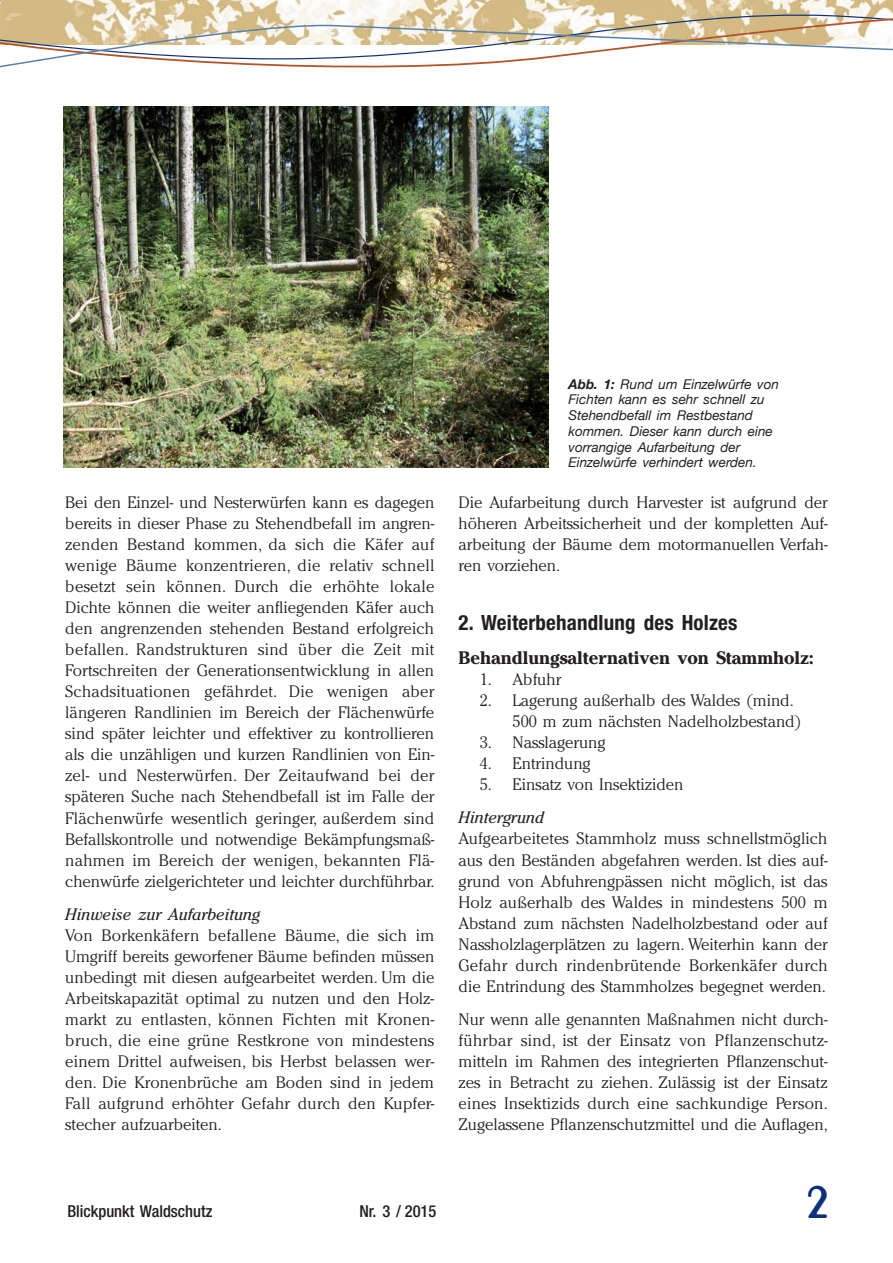
<style>
.page{position:relative;width:893px;height:1263px;background:#fff}
.page>*{position:absolute;margin:0;border:0;box-sizing:border-box;transform-origin:0 0}
.t1{font:700 45px "Template Gothic";color:#0d3079}
.t2{font:700 condensed 21px "Helvetica Neue";letter-spacing:.01em;color:#231f20}
.t3{font:700 18px "Cheltenham";letter-spacing:-.005em;color:#231f20}
.t4{font:300 16.5px/21px "Cheltenham";letter-spacing:-.005em;color:#231f20;text-align:justify}
.t5{font:italic 16.5px "Cheltenham";letter-spacing:-.005em;color:#231f20}
.t6{font:500 condensed 16.5px "Helvetica Neue";color:#231f20}
.t7{font:italic 13.5px/15.8px "Helvetica Neue";color:#231f20}
.s1{font-weight:700}
</style>
<div class="page">
<img style="left:64px;top:106px;width:485px;height:362px">
<svg style="left:0;top:0;width:893px;height:21px"></svg>
<svg style="left:0;top:21px;width:893px;height:47px"></svg>
<p class="t4" style="left:65px;top:493px;width:371px">Bei den Einzel- und Nesterwürfen kann es dagegen bereits in dieser Phase zu Stehendbefall im angren&shy;zenden Bestand kommen, da sich die Käfer auf wenige Bäume konzentrieren, die relativ schnell besetzt sein können. Durch die erhöhte lokale Dichte können die weiter anfliegenden Käfer auch den angrenzenden stehenden Bestand erfolgreich befallen. Randstrukturen sind über die Zeit mit Fortschreiten der Generationsentwicklung in allen Schadsituationen gefährdet. Die wenigen aber längeren Randlinien im Bereich der Flächenwürfe sind später leichter und effektiver zu kontrollieren als die unzähligen und kurzen Randlinien von Ein&shy;zel- und Nesterwürfen. Der Zeitaufwand bei der späteren Suche nach Stehendbefall ist im Falle der Flächenwürfe wesentlich geringer, außerdem sind Befallskontrolle und notwendige Bekämpfungsmaß&shy;nahmen im Bereich der wenigen, bekannten Flä&shy;chenwürfe zielgerichteter und leichter durchführbar.</p>
<p class="t5" style="left:65px;top:909px;width:196px">Hinweise zur Aufarbeitung</p>
<p class="t4" style="left:65px;top:926px;width:371px">Von Borkenkäfern befallene Bäume, die sich im Umgriff bereits geworfener Bäume befinden müssen unbedingt mit diesen aufgearbeitet werden. Um die Arbeitskapazität optimal zu nutzen und den Holz&shy;markt zu entlasten, können Fichten mit Kronen&shy;bruch, die eine grüne Restkrone von mindestens einem Drittel aufweisen, bis Herbst belassen wer&shy;den. Die Kronenbrüche am Boden sind in jedem Fall aufgrund erhöhter Gefahr durch den Kupfer&shy;stecher aufzuarbeiten.</p>
<p class="t6" style="left:67px;top:1205px;width:147px">Blickpunkt Waldschutz</p>
<p class="t6" style="left:359px;top:1205px;width:79px">Nr. 3 / 2015</p>
<p class="t7" style="left:569px;top:376px;width:212px"><span class="s1">Abb. 1:</span> Rund um Einzelwürfe von<br>Fichten kann es sehr schnell zu<br>Stehendbefall im Restbestand kommen. Dieser kann durch eine vorrangige Aufarbeitung der<br>Einzelwürfe verhindert werden.</p>
<p class="t4" style="left:459px;top:493px;width:371px">Die Aufarbeitung durch Harvester ist aufgrund der höheren Arbeitssicherheit und der kompletten Auf&shy;arbeitung der Bäume dem motormanuellen Verfah&shy;ren vorziehen.</p>
<p class="t2" style="left:459px;top:615px;width:280px">2. Weiterbehandlung des Holzes</p>
<p class="t3" style="left:459px;top:651px;width:357px">Behandlungsalternativen von Stammholz:</p>
<p class="t4" style="left:480px;top:670px;width:83px">1. Abfuhr</p>
<p class="t4" style="left:513px;top:691px;width:290px;text-indent:-33px">2. Lagerung außerhalb des Waldes (mind.<br>500 m zum nächsten Nadelholzbestand)</p>
<p class="t4" style="left:480px;top:733px;width:127px">3. Nasslagerung</p>
<p class="t4" style="left:480px;top:754px;width:112px">4. Entrindung</p>
<p class="t4" style="left:480px;top:775px;width:205px">5. Einsatz von Insektiziden</p>
<p class="t5" style="left:459px;top:812px;width:87px">Hintergrund</p>
<p class="t4" style="left:459px;top:829px;width:371px">Aufgearbeitetes Stammholz muss schnellstmöglich aus den Beständen abgefahren werden. Ist dies auf&shy;grund von Abfuhrengpässen nicht möglich, ist das Holz außerhalb des Waldes in mindestens 500 m Abstand zum nächsten Nadelholzbestand oder auf Nassholzlagerplätzen zu lagern. Weiterhin kann der Gefahr durch rindenbrütende Borkenkäfer durch die Entrindung des Stammholzes begegnet werden.</p>
<p class="t4" style="left:459px;top:1010px;width:371px">Nur wenn alle genannten Maßnahmen nicht durch&shy;führbar sind, ist der Einsatz von Pflanzenschutz&shy;mitteln im Rahmen des integrierten Pflanzenschut&shy;zes in Betracht zu ziehen. Zulässig ist der Einsatz eines Insektizids durch eine sachkundige Person.<br>Zugelassene Pflanzenschutzmittel und die Auflagen,</p>
<h1 class="t1" style="left:805px;top:1176px;width:26px">2</h1>
</div>
